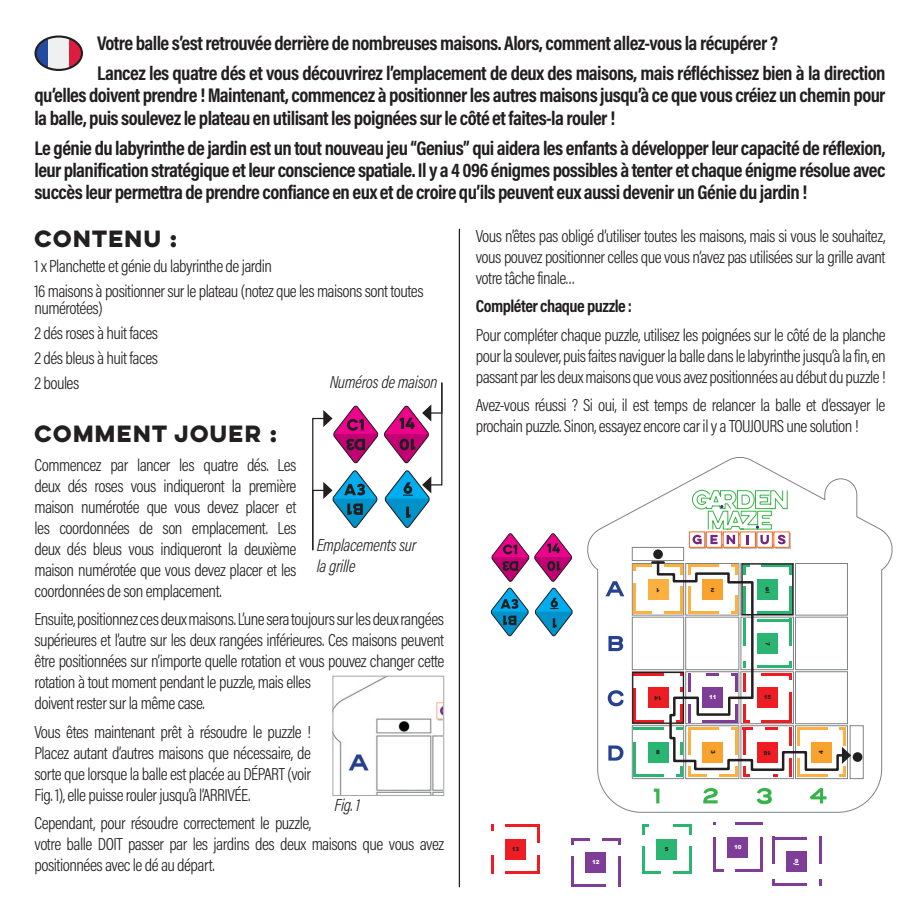
<style>
.page{position:relative;width:922px;height:922px;background:#fff}
.page>*{position:absolute;margin:0;border:0;box-sizing:border-box;transform-origin:0 0}
.t1{font:700 21px "Lulo Clean One";letter-spacing:-.16em;color:#231f20}
.t2{font:700 20px/22.2px "Acumin Pro Cond";letter-spacing:-.03em;color:#231f20}
.t3{font:300 17.5px/21px "Acumin Pro Cond";letter-spacing:-.03em;color:#231f20}
.t4{font:italic 300 17.5px/21px "Acumin Pro Cond";letter-spacing:-.02em;color:#231f20}
.t5{font:700 17.5px "Acumin Pro Cond";letter-spacing:-.03em;color:#231f20}
.t6{font:900 5.5px "Arial";color:#231f20}
.t7{font:900 5.5px "Arial";color:#fff}
</style>
<div class="page">
<hr style="left:458px;top:229px;width:2px;height:658px;background:#231f20">
<svg style="left:587px;top:457px;width:306px;height:356px"></svg>
<svg style="left:605px;top:581px;width:19px;height:15px"></svg>
<svg style="left:608px;top:635px;width:15px;height:16px"></svg>
<svg style="left:607px;top:690px;width:16px;height:16px"></svg>
<svg style="left:608px;top:745px;width:15px;height:15px"></svg>
<svg style="left:653px;top:788px;width:6px;height:15px"></svg>
<svg style="left:703px;top:787px;width:14px;height:16px"></svg>
<svg style="left:756px;top:787px;width:15px;height:17px"></svg>
<svg style="left:809px;top:787px;width:17px;height:16px"></svg>
<div style="left:707px;top:533px;width:15px;height:15px;background:#ec7d45"></div>
<svg style="left:758px;top:544px;width:15px;height:4px"></svg>
<svg style="left:690px;top:544px;width:15px;height:4px"></svg>
<svg style="left:741px;top:544px;width:15px;height:4px"></svg>
<svg style="left:724px;top:544px;width:15px;height:4px"></svg>
<div style="left:774px;top:533px;width:16px;height:15px;background:#eb7f45"></div>
<svg style="left:706px;top:544px;width:15px;height:3px"></svg>
<svg style="left:756px;top:544px;width:16px;height:3px"></svg>
<svg style="left:689px;top:531px;width:15px;height:16px"></svg>
<svg style="left:739px;top:544px;width:16px;height:3px"></svg>
<svg style="left:722px;top:544px;width:16px;height:3px"></svg>
<svg style="left:773px;top:531px;width:16px;height:16px"></svg>
<svg style="left:691px;top:489px;width:96px;height:55px"></svg>
<div style="left:633px;top:564px;width:49px;height:50px;background:#fff"></div>
<div style="left:647px;top:579px;width:21px;height:20px;background:#fbb03f"></div>
<hr style="left:633px;top:583px;width:2px;height:31px;background:#fbb03f">
<hr style="left:633px;top:611px;width:19px;height:3px;background:#fbb03f">
<hr style="left:633px;top:564px;width:19px;height:3px;background:#fbb03f">
<div style="left:742px;top:727px;width:49px;height:49px;background:#fff"></div>
<svg style="left:718px;top:772px;width:31px;height:4px"></svg>
<div style="left:796px;top:727px;width:50px;height:49px;background:#fff"></div>
<hr style="left:796px;top:758px;width:3px;height:18px;background:#fbb03f">
<hr style="left:796px;top:774px;width:31px;height:2px;background:#fbb03f">
<hr style="left:843px;top:727px;width:3px;height:19px;background:#fbb03f">
<div style="left:633px;top:727px;width:49px;height:49px;background:#fff"></div>
<div style="left:647px;top:741px;width:21px;height:21px;background:#2bb572"></div>
<hr style="left:633px;top:741px;width:2px;height:35px;background:#2bb572">
<hr style="left:633px;top:774px;width:31px;height:2px;background:#2bb572">
<svg style="left:676px;top:772px;width:30px;height:4px"></svg>
<svg style="left:631px;top:671px;width:24px;height:59px"></svg>
<div style="left:852px;top:752px;width:10px;height:9px;background:#231f20;border-radius:50%"></div>
<div style="left:653px;top:549px;width:9px;height:10px;background:#231f20;border-radius:50%"></div>
<svg style="left:655px;top:559px;width:190px;height:213px"></svg>
<svg style="left:839px;top:746px;width:11px;height:30px"></svg>
<svg style="left:652px;top:561px;width:11px;height:2px"></svg>
<div style="left:727px;top:836px;width:21px;height:21px;background:#7e3e98"></div>
<hr style="left:713px;top:836px;width:2px;height:35px;background:#7e3e98">
<hr style="left:735px;top:822px;width:27px;height:2px;background:#7e3e98">
<hr style="left:735px;top:868px;width:27px;height:3px;background:#7e3e98">
<svg style="left:715px;top:868px;width:8px;height:3px"></svg>
<hr style="left:759px;top:836px;width:3px;height:35px;background:#7e3e98">
<div style="left:585px;top:852px;width:21px;height:20px;background:#7e3e98"></div>
<hr style="left:601px;top:837px;width:19px;height:3px;background:#7e3e98">
<hr style="left:571px;top:837px;width:18px;height:3px;background:#7e3e98">
<svg style="left:617px;top:837px;width:3px;height:7px"></svg>
<hr style="left:571px;top:856px;width:2px;height:31px;background:#7e3e98">
<hr style="left:571px;top:884px;width:35px;height:3px;background:#7e3e98">
<hr style="left:617px;top:856px;width:3px;height:31px;background:#7e3e98">
<div style="left:505px;top:838px;width:20px;height:21px;background:#ee1d23"></div>
<hr style="left:537px;top:824px;width:3px;height:19px;background:#ee1d23">
<svg style="left:491px;top:824px;width:2px;height:6px"></svg>
<hr style="left:490px;top:854px;width:3px;height:19px;background:#ee1d23">
<hr style="left:505px;top:871px;width:35px;height:2px;background:#ee1d23">
<hr style="left:505px;top:824px;width:35px;height:2px;background:#ee1d23">
<hr style="left:537px;top:854px;width:3px;height:19px;background:#ee1d23">
<div style="left:656px;top:838px;width:21px;height:21px;background:#2bb572"></div>
<svg style="left:642px;top:824px;width:6px;height:10px"></svg>
<hr style="left:688px;top:846px;width:3px;height:27px;background:#2bb572">
<hr style="left:642px;top:846px;width:2px;height:27px;background:#2bb572">
<svg style="left:673px;top:824px;width:18px;height:10px"></svg>
<svg style="left:644px;top:871px;width:16px;height:2px"></svg>
<svg style="left:673px;top:871px;width:15px;height:2px"></svg>
<div style="left:786px;top:851px;width:20px;height:20px;background:#7e3e98"></div>
<hr style="left:772px;top:836px;width:34px;height:3px;background:#7e3e98">
<hr style="left:772px;top:836px;width:2px;height:27px;background:#7e3e98">
<hr style="left:818px;top:836px;width:3px;height:27px;background:#7e3e98">
<hr style="left:772px;top:883px;width:34px;height:3px;background:#7e3e98">
<svg style="left:819px;top:879px;width:2px;height:7px"></svg>
<svg style="left:490px;top:533px;width:83px;height:104px"></svg>
<svg style="left:312px;top:382px;width:131px;height:169px"></svg>
<img style="left:334px;top:677px;width:108px;height:116px">
<div style="left:332px;top:675px;width:112px;height:120px;border:1px solid #a8a9ad"></div>
<svg style="left:37px;top:38px;width:11px;height:31px"></svg>
<div style="left:48px;top:37px;width:21px;height:33px;background:#eff0f0"></div>
<svg style="left:69px;top:38px;width:13px;height:32px"></svg>
<div style="left:34px;top:35px;width:49px;height:36px;border:2px solid #231f20;border-radius:50%"></div>
<p class="t2" style="left:97px;top:28px;width:789px;line-height:29.8px">Votre balle s’est retrouvée derrière de nombreuses maisons. Alors, comment allez-vous la récupérer ?<br>Lancez les quatre dés et vous découvrirez l’emplacement de deux des maisons, mais réfléchissez bien à la direction</p>
<p class="t2" style="left:34px;top:84px;width:852px">qu’elles doivent prendre ! Maintenant, commencez à positionner les autres maisons jusqu’à ce que vous créiez un chemin pour la balle, puis soulevez le plateau en utilisant les poignées sur le côté et faites-la rouler !</p>
<p class="t2" style="left:34px;top:136px;width:852px;text-align:justify">Le génie du labyrinthe de jardin est un tout nouveau jeu “Genius” qui aidera les enfants à développer leur capacité de réflexion, leur planification stratégique et leur conscience spatiale. Il y a 4 096 énigmes possibles à tenter et chaque énigme résolue avec succès leur permettra de prendre confiance en eux et de croire qu’ils peuvent eux aussi devenir un Génie du jardin !</p>
<p class="t1" style="left:34px;top:222px;width:149px">CONTENU :</p>
<p class="t3" style="left:34px;top:253px;width:390px;line-height:24.8px">1 x Planchette et génie du labyrinthe de jardin<br>16 maisons à positionner sur le plateau (notez que les maisons sont toutes</p>
<p class="t3" style="left:34px;top:295px;width:125px;line-height:24.8px">numérotées)<br>2 dés roses à huit faces<br>2 dés bleus à huit faces<br>2 boules</p>
<p class="t4" style="left:329px;top:371px;width:109px">Numéros de maison</p>
<p class="t1" style="left:34px;top:417px;width:249px">COMMENT JOUER :</p>
<p class="t3" style="left:34px;top:454px;width:263px;text-align:justify">Commencez par lancer les quatre dés. Les deux dés roses vous indiqueront la première maison numérotée que vous devez placer et les coordonnées de son emplacement. Les deux dés bleus vous indiqueront la deuxième maison numérotée que vous devez placer et les coordonnées de son emplacement.</p>
<p class="t3" style="left:34px;top:608px;width:411px">Ensuite, positionnez ces deux maisons. L’une sera toujours sur les deux rangées supérieures et l’autre sur les deux rangées inférieures. Ces maisons peuvent être positionnées sur n’importe quelle rotation et vous pouvez changer cette rotation à tout moment pendant le puzzle, mais elles<br>doivent rester sur la même case.</p>
<p class="t3" style="left:34px;top:720px;width:278px;text-align:justify">Vous êtes maintenant prêt à résoudre le puzzle !<br>Placez autant d’autres maisons que nécessaire, de sorte que lorsque la balle est placée au DÉPART (voir Fig. 1), elle puisse rouler jusqu’à l’ARRIVÉE.</p>
<p class="t3" style="left:34px;top:812px;width:411px">Cependant, pour résoudre correctement le puzzle,<br>votre balle DOIT passer par les jardins des deux maisons que vous avez positionnées avec le dé au départ.</p>
<p class="t4" style="left:316px;top:533px;width:101px">Emplacements sur la grille</p>
<p class="t4" style="left:334px;top:794px;width:27px">Fig. 1</p>
<p class="t3" style="left:475px;top:225px;width:411px;text-align:justify">Vous n’êtes pas obligé d’utiliser toutes les maisons, mais si vous le souhaitez, vous pouvez positionner celles que vous n’avez pas utilisées sur la grille avant votre tâche finale…</p>
<p class="t5" style="left:475px;top:294px;width:158px">Compléter chaque puzzle :</p>
<p class="t3" style="left:475px;top:324px;width:411px;text-align:justify">Pour compléter chaque puzzle, utilisez les poignées sur le côté de la planche pour la soulever, puis faites naviguer la balle dans le labyrinthe jusqu’à la fin, en passant par les deux maisons que vous avez positionnées au début du puzzle !</p>
<p class="t3" style="left:475px;top:394px;width:411px">Avez-vous réussi ? Si oui, il est temps de relancer la balle et d’essayer le prochain puzzle. Sinon, essayez encore car il y a TOUJOURS une solution !</p>
<p class="t6" style="left:659px;top:593px;width:5px;rotate:-180deg">1</p>
<p class="t6" style="left:714px;top:593px;width:5px;rotate:-180deg">2</p>
<p class="t6" style="left:765px;top:584px;width:5px">6</p>
<p class="t6" style="left:771px;top:641px;width:5px;rotate:90deg">7</p>
<p class="t6" style="left:661px;top:702px;width:9px;rotate:-180deg">14</p>
<p class="t6" style="left:763px;top:693px;width:9px">15</p>
<p class="t7" style="left:708px;top:693px;width:9px">11</p>
<p class="t6" style="left:656px;top:747px;width:5px">8</p>
<p class="t6" style="left:717px;top:750px;width:5px;rotate:90deg">3</p>
<p class="t6" style="left:816px;top:753px;width:5px;rotate:-90deg">4</p>
<p class="t6" style="left:771px;top:756px;width:9px;rotate:-180deg">16</p>
<p class="t6" style="left:511px;top:844px;width:9px">13</p>
<p class="t6" style="left:664px;top:844px;width:5px">5</p>
<p class="t7" style="left:734px;top:842px;width:9px">10</p>
<p class="t7" style="left:592px;top:857px;width:9px">12</p>
<p class="t7" style="left:794px;top:856px;width:5px">9</p>
</div>
